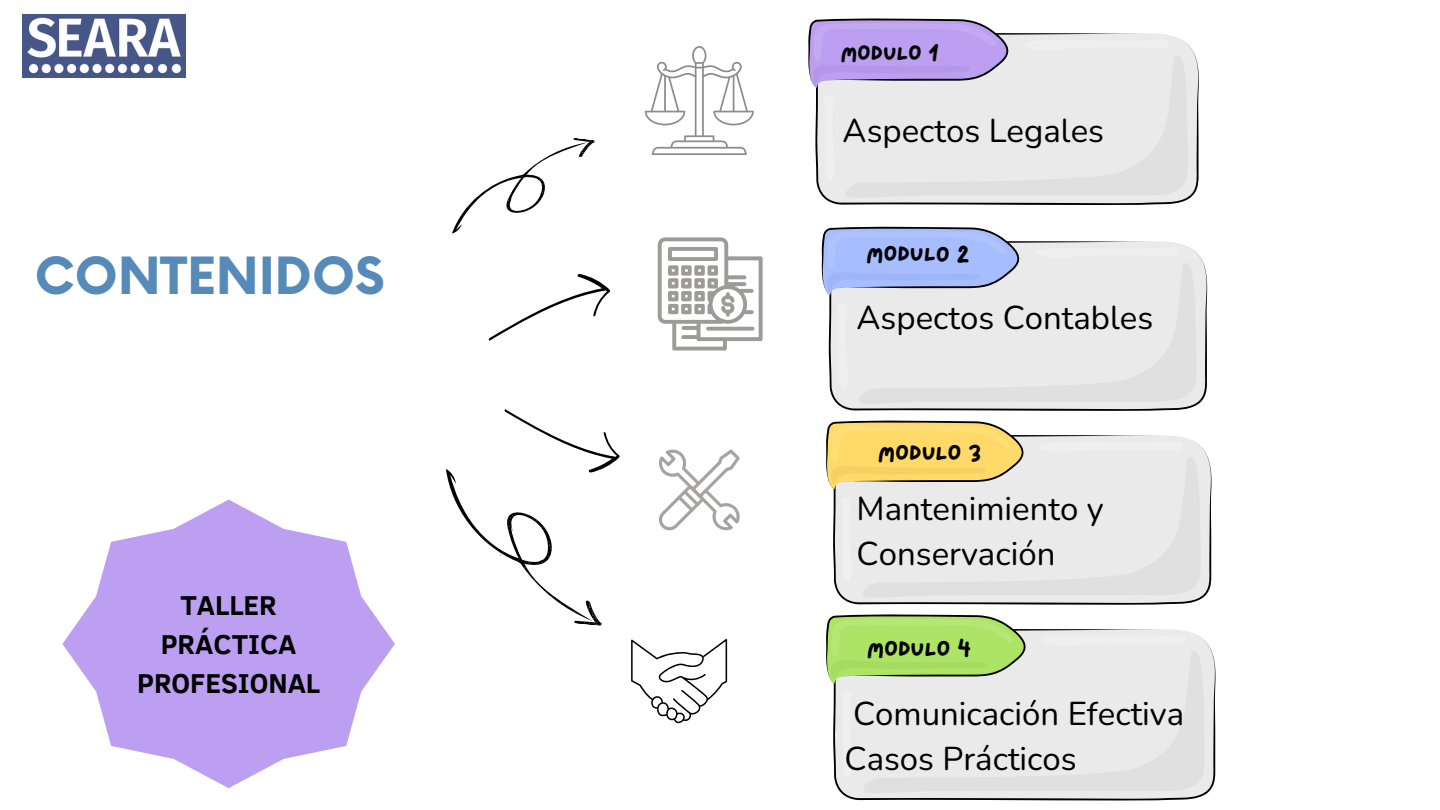
<style>
.page{position:relative;width:1440px;height:810px;background:#fff}
.page>*{position:absolute;margin:0;border:0;box-sizing:border-box;transform-origin:0 0}
.t1{font:700 50px "Now";color:#568ab9}
.t2{font:33px/45.2px "Nunito";color:#000}
.t3{font:700 28px/39px "Clear Sans";color:#000;text-align:center}
.t4{font:21.6px "Lazydog";color:#000}
.t5{font:21px "Lazydog";color:#000}
</style>
<div class="page">
<svg style="left:815px;top:33px;width:384px;height:172px;background:#e3e3e3"></svg>
<svg style="left:824px;top:96px;width:11px;height:86px"></svg>
<div style="left:1024px;top:39px;width:145px;height:11px;background:#efefef"></div>
<svg style="left:808px;top:18px;width:204px;height:70px;background:#bba6e2"></svg>
<svg style="left:833px;top:629px;width:382px;height:171px;background:#e3e3e3"></svg>
<svg style="left:842px;top:691px;width:11px;height:86px"></svg>
<div style="left:1041px;top:635px;width:145px;height:11px;background:#efefef"></div>
<svg style="left:826px;top:614px;width:203px;height:70px;background:#b0d97c"></svg>
<svg style="left:828px;top:241px;width:379px;height:170px;background:#e5e5e5"></svg>
<svg style="left:837px;top:303px;width:11px;height:85px"></svg>
<div style="left:1034px;top:247px;width:144px;height:11px;background:#efefef"></div>
<svg style="left:822px;top:227px;width:201px;height:68px;background:#a9baec"></svg>
<svg style="left:833px;top:435px;width:379px;height:169px;background:#e3e3e3"></svg>
<svg style="left:841px;top:497px;width:12px;height:85px"></svg>
<div style="left:1039px;top:441px;width:143px;height:11px;background:#efefef"></div>
<svg style="left:826px;top:421px;width:201px;height:68px;background:#ecd17b"></svg>
<svg style="left:488px;top:273px;width:122px;height:68px"></svg>
<svg style="left:452px;top:138px;width:143px;height:96px"></svg>
<svg style="left:446px;top:409px;width:174px;height:217px"></svg>
<svg style="left:631px;top:639px;width:96px;height:84px"></svg>
<svg style="left:659px;top:449px;width:81px;height:82px"></svg>
<img style="left:22px;top:15px;width:163px;height:63px">
<svg style="left:62px;top:500px;width:333px;height:288px;fill:#bc9ff1"></svg>
<svg style="left:645px;top:46px;width:109px;height:109px"></svg>
<svg style="left:658px;top:237px;width:105px;height:114px"></svg>
<p class="t1" style="left:35px;top:249px;width:351px">CONTENIDOS</p>
<h1 class="t3" style="left:137px;top:584px;width:185px">TALLER<br>PRÁCTICA<br>PROFESIONAL</h1>
<h3 class="t5" style="left:841px;top:42px;width:100px;rotate:1deg">MODULO 1</h3>
<p class="t2" style="left:843px;top:108px;width:263px">Aspectos Legales</p>
<p class="t4" style="left:867px;top:243px;width:105px;rotate:1deg">MODULO 2</p>
<p class="t2" style="left:857px;top:295px;width:298px">Aspectos Contables</p>
<p class="t4" style="left:878px;top:442px;width:105px;rotate:1deg">MODULO 3</p>
<p class="t2" style="left:857px;top:487px;width:249px">Mantenimiento y<br>Conservación</p>
<p class="t4" style="left:867px;top:638px;width:106px;rotate:1deg">MODULO 4</p>
<p class="t2" style="left:844px;top:691px;width:341px">Comunicación Efectiva<br>Casos Prácticos</p>
</div>
